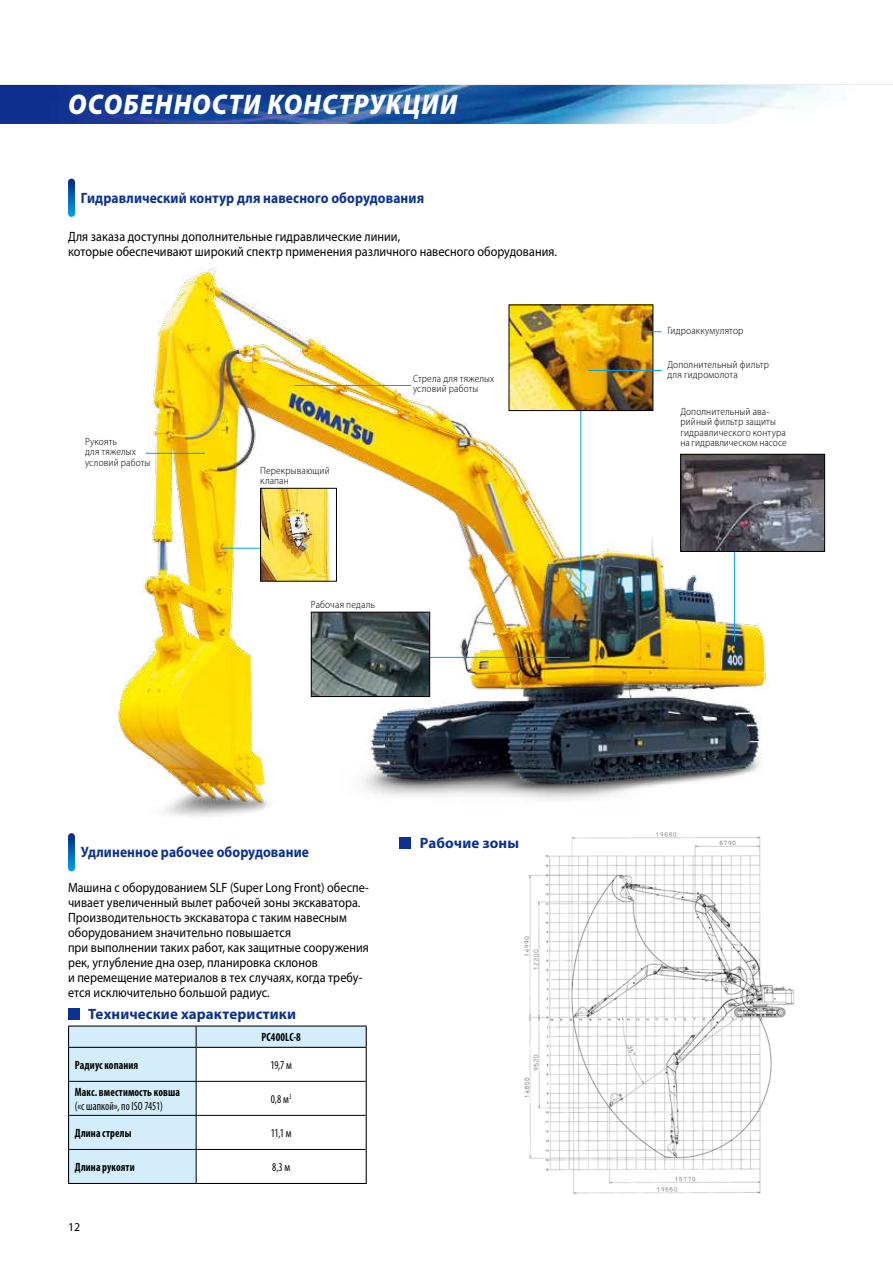
<style>
.page{position:relative;width:893px;height:1263px;background:#fff}
.page>*{position:absolute;margin:0;border:0;box-sizing:border-box;transform-origin:0 0}
.t1{font:italic 900 28.5px "Myriad Pro";letter-spacing:.045em;color:#fff;scale:.9 1}
.t2{font:700 15px "Myriad Pro";letter-spacing:.01em;color:#0c3190;scale:.9 1}
.t3{font:700 15px "Myriad Pro";letter-spacing:.01em;color:#0c3190}
.t4{font:13.5px/15px "Myriad Pro";letter-spacing:.005em;color:#000;scale:.9 1}
.t5{font:700 condensed 12px "Myriad Pro";letter-spacing:.01em;color:#000;scale:.9 1}
.t6{font:condensed 12px "Myriad Pro";letter-spacing:.005em;color:#000;scale:.9 1}
.t7{font:12px "Myriad Pro";color:#000}
.t8{font:300 semi-condensed 10.5px/10.5px "Myriad Pro";letter-spacing:.015em;color:#000}
</style>
<div class="page">
<img style="left:0;top:85px;width:820px;height:38px">
<svg style="left:68px;top:179px;width:7px;height:38px"></svg>
<svg style="left:68px;top:833px;width:7px;height:38px"></svg>
<img style="left:115px;top:267px;width:671px;height:550px">
<hr style="left:580px;top:355px;width:1px;height:237px;background:#00a1e9">
<hr style="left:146px;top:453px;width:59px;height:1px;background:#00a1e9">
<hr style="left:223px;top:548px;width:39px;height:1px;background:#00a1e9">
<svg style="left:734px;top:552px;width:22px;height:91px"></svg>
<hr style="left:386px;top:657px;width:184px;height:1px;background:#00a1e9">
<div style="left:68px;top:1008px;width:11px;height:11px;background:#0c3190"></div>
<hr style="left:196px;top:1183px;width:171px;height:1px;background:#000">
<hr style="left:196px;top:1025px;width:171px;height:1px;background:#000">
<hr style="left:68px;top:1025px;width:128px;height:1px;background:#000">
<svg style="left:68px;top:1026px;width:299px;height:157px"></svg>
<hr style="left:68px;top:1048px;width:1px;height:33px;background:#000">
<hr style="left:68px;top:1081px;width:1px;height:34px;background:#000">
<hr style="left:68px;top:1115px;width:1px;height:34px;background:#000">
<hr style="left:68px;top:1149px;width:1px;height:34px;background:#000">
<hr style="left:68px;top:1183px;width:128px;height:1px;background:#000">
<img style="left:262px;top:490px;width:67px;height:89px">
<div style="left:260px;top:488px;width:77px;height:93px;border:1px solid #000"></div>
<img style="left:313px;top:614px;width:115px;height:81px">
<div style="left:311px;top:612px;width:119px;height:85px;border:1px solid #000"></div>
<img style="left:511px;top:307px;width:140px;height:102px">
<div style="left:509px;top:305px;width:144px;height:106px;border:1px solid #000"></div>
<img style="left:682px;top:456px;width:141px;height:94px">
<div style="left:680px;top:454px;width:145px;height:98px;border:1px solid #000"></div>
<svg style="left:644px;top:331px;width:18px;height:1px"></svg>
<hr style="left:589px;top:370px;width:73px;height:1px;background:#00a1e9">
<img style="left:524px;top:832px;width:271px;height:363px">
<div style="left:400px;top:837px;width:11px;height:11px;background:#0c3190"></div>
<hr style="left:294px;top:385px;width:117px;height:1px;background:#00a1e9">
<h1 class="t1" style="left:68px;top:88px;width:434px">ОСОБЕННОСТИ КОНСТРУКЦИИ</h1>
<p class="t2" style="left:81px;top:188px;width:383px">Гидравлический контур для навесного оборудования</p>
<p class="t4" style="left:68px;top:229px;width:545px">Для заказа доступны дополнительные гидравлические линии,<br>которые обеспечивают широкий спектр применения различного навесного оборудования.</p>
<p class="t8" style="left:85px;top:436px;width:67px">Рукоять<br>для тяжелых условий работы</p>
<p class="t8" style="left:260px;top:465px;width:71px">Перекрывающий клапан</p>
<p class="t8" style="left:413px;top:373px;width:83px">Стрела для тяжелых условий работы</p>
<p class="t8" style="left:311px;top:599px;width:66px">Рабочая педаль</p>
<p class="t2" style="left:81px;top:842px;width:255px">Удлиненное рабочее оборудование</p>
<p class="t4" style="left:68px;top:879px;width:336px">Машина с оборудованием SLF (Super Long Front) обеспе&shy;чивает увеличенный вылет рабочей зоны экскаватора.<br>Производительность экскаватора с таким навесным оборудованием значительно повышается<br>при выполнении таких работ, как защитные сооружения рек, углубление дна озер, планировка склонов<br>и перемещение материалов в тех случаях, когда требу&shy;ется исключительно большой радиус.</p>
<p class="t3" style="left:88px;top:1004px;width:209px">Технические характеристики</p>
<p class="t5" style="left:261px;top:1030px;width:45px">PC400LC-8</p>
<p class="t5" style="left:75px;top:1057px;width:72px">Радиус копания</p>
<p class="t6" style="left:270px;top:1057px;width:25px">19,7 м</p>
<p class="t5" style="left:75px;top:1084px;width:118px">Макс. вместимость ковша</p>
<p class="t6" style="left:75px;top:1098px;width:99px">(«с шапкой», по ISO 7451)</p>
<p class="t6" style="left:271px;top:1092px;width:24px">0,8 м<sup>3</sup></p>
<p class="t5" style="left:75px;top:1125px;width:64px">Длина стрелы</p>
<p class="t6" style="left:271px;top:1126px;width:25px">11,1 м</p>
<p class="t5" style="left:75px;top:1159px;width:68px">Длина рукояти</p>
<p class="t6" style="left:272px;top:1160px;width:22px">8,3 м</p>
<p class="t7" style="left:68px;top:1219px;width:14px">12</p>
<p class="t3" style="left:420px;top:833px;width:101px">Рабочие зоны</p>
<p class="t8" style="left:667px;top:326px;width:77px">Гидроаккумулятор</p>
<p class="t8" style="left:667px;top:359px;width:103px">Дополнительный фильтр для гидромолота</p>
<p class="t8" style="left:680px;top:406px;width:108px">Дополнительный ава&shy;рийный фильтр защиты гидравлического контура на гидравлическом насосе</p>
</div>
